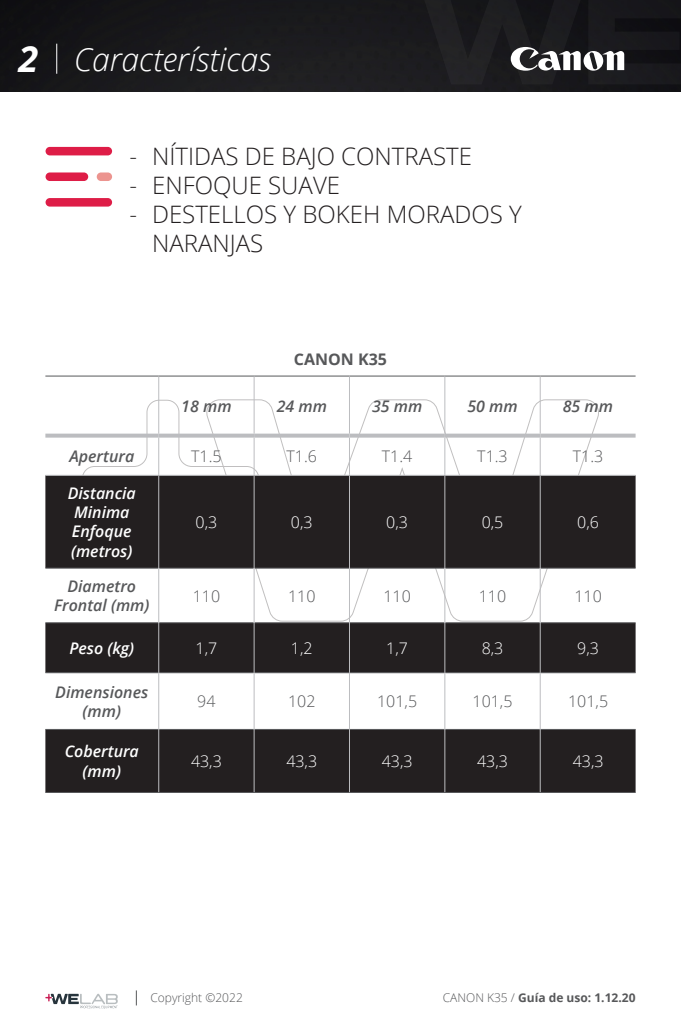
<style>
.page{position:relative;width:681px;height:1021px;background:#fff}
.page>*{position:absolute;margin:0;border:0;box-sizing:border-box;transform-origin:0 0}
.t1{font:italic 700 36px "Open Sans";color:#fff}
.t2{font:italic 300 32px "Open Sans";color:#fff}
.t3{font:300 24px/28.8px "Open Sans";color:#231f20}
.t4{font:italic 600 16px/19.2px "Open Sans";color:#57585a;text-align:center}
.t5{font:300 16px "Open Sans";color:#57585a}
.t6{font:italic 600 16px/19.2px "Open Sans";color:#fff}
.t7{font:300 16px "Open Sans";color:#fff}
.t8{font:700 16px "Open Sans";color:#57585a}
.t9{font:700 12px "Open Sans";color:#57585a}
.t10{font:300 12px "Open Sans";color:#57585a}
.s1{font-weight:300}
</style>
<div class="page">
<img style="left:0;top:0;width:680px;height:91px">
<hr style="left:56px;top:44px;width:1px;height:30px;background:#fff">
<svg style="left:510px;top:47px;width:114px;height:24px"></svg>
<svg style="left:82px;top:400px;width:516px;height:74px"></svg>
<svg style="left:136px;top:990px;width:1px;height:15px"></svg>
<svg style="left:45px;top:993px;width:73px;height:15px"></svg>
<svg style="left:45px;top:476px;width:590px;height:315px;fill:#231f20"></svg>
<hr style="left:45px;top:567px;width:113px;height:2px;background:#57585a">
<hr style="left:159px;top:567px;width:94px;height:2px;background:#57585a">
<hr style="left:254px;top:567px;width:95px;height:2px;background:#57585a">
<hr style="left:350px;top:567px;width:94px;height:2px;background:#57585a">
<hr style="left:445px;top:567px;width:94px;height:2px;background:#57585a">
<hr style="left:540px;top:567px;width:95px;height:2px;background:#57585a">
<hr style="left:45px;top:622px;width:113px;height:1px;background:#57585a">
<hr style="left:159px;top:622px;width:94px;height:1px;background:#57585a">
<hr style="left:254px;top:622px;width:95px;height:1px;background:#57585a">
<hr style="left:350px;top:622px;width:94px;height:1px;background:#57585a">
<hr style="left:445px;top:622px;width:94px;height:1px;background:#57585a">
<hr style="left:540px;top:622px;width:95px;height:1px;background:#57585a">
<hr style="left:45px;top:672px;width:113px;height:1px;background:#57585a">
<hr style="left:159px;top:672px;width:94px;height:1px;background:#57585a">
<hr style="left:254px;top:672px;width:95px;height:1px;background:#57585a">
<hr style="left:350px;top:672px;width:94px;height:1px;background:#57585a">
<hr style="left:445px;top:672px;width:94px;height:1px;background:#57585a">
<hr style="left:540px;top:672px;width:95px;height:1px;background:#57585a">
<hr style="left:45px;top:728px;width:113px;height:2px;background:#57585a">
<hr style="left:159px;top:728px;width:94px;height:2px;background:#57585a">
<hr style="left:254px;top:728px;width:95px;height:2px;background:#57585a">
<hr style="left:350px;top:728px;width:94px;height:2px;background:#57585a">
<hr style="left:445px;top:728px;width:94px;height:2px;background:#57585a">
<hr style="left:540px;top:728px;width:95px;height:2px;background:#57585a">
<hr style="left:45px;top:791px;width:114px;height:2px;background:#57585a">
<hr style="left:159px;top:791px;width:95px;height:2px;background:#57585a">
<hr style="left:254px;top:791px;width:95px;height:2px;background:#57585a">
<hr style="left:349px;top:791px;width:95px;height:2px;background:#57585a">
<hr style="left:444px;top:791px;width:96px;height:2px;background:#57585a">
<hr style="left:540px;top:791px;width:95px;height:2px;background:#57585a">
<hr style="left:45px;top:375px;width:114px;height:2px;background:#57585a">
<hr style="left:159px;top:375px;width:95px;height:2px;background:#57585a">
<hr style="left:254px;top:375px;width:95px;height:2px;background:#57585a">
<hr style="left:349px;top:375px;width:95px;height:2px;background:#57585a">
<hr style="left:444px;top:375px;width:96px;height:2px;background:#57585a">
<hr style="left:540px;top:375px;width:95px;height:2px;background:#57585a">
<hr style="left:158px;top:376px;width:1px;height:57px;background:#bcbdc0">
<hr style="left:253px;top:376px;width:2px;height:57px;background:#bcbdc0">
<hr style="left:158px;top:476px;width:1px;height:92px;background:#bcbdc0">
<hr style="left:253px;top:476px;width:2px;height:92px;background:#bcbdc0">
<hr style="left:158px;top:568px;width:1px;height:54px;background:#bcbdc0">
<hr style="left:253px;top:568px;width:2px;height:54px;background:#bcbdc0">
<hr style="left:158px;top:622px;width:1px;height:50px;background:#bcbdc0">
<hr style="left:253px;top:622px;width:2px;height:50px;background:#bcbdc0">
<hr style="left:158px;top:672px;width:1px;height:57px;background:#bcbdc0">
<hr style="left:253px;top:672px;width:2px;height:57px;background:#bcbdc0">
<hr style="left:158px;top:729px;width:1px;height:63px;background:#bcbdc0">
<hr style="left:253px;top:729px;width:2px;height:63px;background:#bcbdc0">
<svg style="left:45px;top:433px;width:114px;height:4px"></svg>
<svg style="left:159px;top:433px;width:95px;height:4px"></svg>
<svg style="left:254px;top:433px;width:95px;height:4px"></svg>
<svg style="left:349px;top:433px;width:95px;height:4px"></svg>
<svg style="left:444px;top:433px;width:96px;height:4px"></svg>
<svg style="left:540px;top:433px;width:95px;height:4px"></svg>
<hr style="left:45px;top:474px;width:114px;height:2px;background:#bcbdc0">
<hr style="left:159px;top:474px;width:95px;height:2px;background:#bcbdc0">
<hr style="left:254px;top:474px;width:95px;height:2px;background:#bcbdc0">
<hr style="left:349px;top:474px;width:95px;height:2px;background:#bcbdc0">
<hr style="left:444px;top:474px;width:96px;height:2px;background:#bcbdc0">
<hr style="left:540px;top:474px;width:95px;height:2px;background:#bcbdc0">
<hr style="left:158px;top:437px;width:1px;height:38px;background:#bcbdc0">
<hr style="left:253px;top:437px;width:2px;height:38px;background:#bcbdc0">
<hr style="left:348px;top:376px;width:2px;height:57px;background:#bcbdc0">
<hr style="left:444px;top:376px;width:1px;height:57px;background:#bcbdc0">
<hr style="left:539px;top:376px;width:1px;height:57px;background:#bcbdc0">
<hr style="left:348px;top:476px;width:2px;height:92px;background:#bcbdc0">
<hr style="left:444px;top:476px;width:1px;height:92px;background:#bcbdc0">
<hr style="left:539px;top:476px;width:1px;height:92px;background:#bcbdc0">
<hr style="left:348px;top:568px;width:2px;height:54px;background:#bcbdc0">
<hr style="left:444px;top:568px;width:1px;height:54px;background:#bcbdc0">
<hr style="left:539px;top:568px;width:1px;height:54px;background:#bcbdc0">
<hr style="left:348px;top:622px;width:2px;height:50px;background:#bcbdc0">
<hr style="left:444px;top:622px;width:1px;height:50px;background:#bcbdc0">
<hr style="left:539px;top:622px;width:1px;height:50px;background:#bcbdc0">
<hr style="left:348px;top:672px;width:2px;height:57px;background:#bcbdc0">
<hr style="left:444px;top:672px;width:1px;height:57px;background:#bcbdc0">
<hr style="left:539px;top:672px;width:1px;height:57px;background:#bcbdc0">
<hr style="left:348px;top:729px;width:2px;height:63px;background:#bcbdc0">
<hr style="left:444px;top:729px;width:1px;height:63px;background:#bcbdc0">
<hr style="left:539px;top:729px;width:1px;height:63px;background:#bcbdc0">
<hr style="left:348px;top:437px;width:2px;height:38px;background:#bcbdc0">
<hr style="left:444px;top:437px;width:1px;height:38px;background:#bcbdc0">
<hr style="left:539px;top:437px;width:1px;height:38px;background:#bcbdc0">
<div style="left:46px;top:147px;width:66px;height:8px;background:#de1d47;border-radius:4px"></div>
<div style="left:46px;top:172px;width:42px;height:9px;background:#de1d47;border-radius:4px"></div>
<div style="left:97px;top:172px;width:15px;height:9px;background:#ec948f;border-radius:4px"></div>
<div style="left:46px;top:198px;width:66px;height:8px;background:#de1d47;border-radius:4px"></div>
<h1 class="t1" style="left:18px;top:33px;width:21px">2</h1>
<p class="t2" style="left:74px;top:38px;width:199px">Características</p>
<p class="t3" style="left:129px;top:141px;width:344px">- NÍTIDAS DE BAJO CONTRASTE</p>
<p class="t3" style="left:129px;top:170px;width:212px">- ENFOQUE SUAVE</p>
<p class="t3" style="left:152px;top:199px;width:371px;text-indent:-23px">- DESTELLOS Y BOKEH MORADOS Y<br>NARANJAS</p>
<p class="t8" style="left:294px;top:348px;width:95px">CANON K35</p>
<p class="t4" style="left:181px;top:396px;width:52px">18 mm</p>
<p class="t4" style="left:276px;top:396px;width:52px">24 mm</p>
<p class="t4" style="left:372px;top:396px;width:52px">35 mm</p>
<p class="t4" style="left:467px;top:396px;width:52px">50 mm</p>
<p class="t4" style="left:562px;top:396px;width:52px">85 mm</p>
<p class="t4" style="left:69px;top:446px;width:66px">Apertura</p>
<p class="t5" style="left:191px;top:445px;width:32px">T1.5</p>
<p class="t5" style="left:286px;top:445px;width:32px">T1.6</p>
<p class="t5" style="left:382px;top:445px;width:32px">T1.4</p>
<p class="t5" style="left:477px;top:445px;width:32px">T1.3</p>
<p class="t5" style="left:572px;top:445px;width:32px">T1.3</p>
<p class="t6" style="left:68px;top:483px;width:70px">Distancia</p>
<p class="t6" style="left:74px;top:502px;width:57px">Minima</p>
<p class="t6" style="left:71px;top:521px;width:63px">Enfoque (metros)</p>
<p class="t7" style="left:195px;top:511px;width:23px">0,3</p>
<p class="t7" style="left:291px;top:511px;width:23px">0,3</p>
<p class="t7" style="left:386px;top:511px;width:23px">0,3</p>
<p class="t7" style="left:481px;top:511px;width:23px">0,5</p>
<p class="t7" style="left:577px;top:511px;width:23px">0,6</p>
<p class="t4" style="left:67px;top:576px;width:70px">Diametro</p>
<p class="t4" style="left:54px;top:595px;width:97px">Frontal (mm)</p>
<p class="t5" style="left:193px;top:585px;width:29px">110</p>
<p class="t5" style="left:288px;top:585px;width:29px">110</p>
<p class="t5" style="left:383px;top:585px;width:29px">110</p>
<p class="t5" style="left:478px;top:585px;width:29px">110</p>
<p class="t5" style="left:574px;top:585px;width:29px">110</p>
<p class="t6" style="left:69px;top:638px;width:66px">Peso (kg)</p>
<p class="t7" style="left:195px;top:637px;width:23px">1,7</p>
<p class="t7" style="left:291px;top:637px;width:23px">1,2</p>
<p class="t7" style="left:386px;top:637px;width:23px">1,7</p>
<p class="t7" style="left:481px;top:637px;width:23px">8,3</p>
<p class="t7" style="left:577px;top:637px;width:23px">9,3</p>
<p class="t4" style="left:55px;top:682px;width:94px">Dimensiones (mm)</p>
<p class="t5" style="left:197px;top:690px;width:20px">94</p>
<p class="t5" style="left:288px;top:690px;width:29px">102</p>
<p class="t5" style="left:377px;top:690px;width:41px">101,5</p>
<p class="t5" style="left:472px;top:690px;width:41px">101,5</p>
<p class="t5" style="left:568px;top:690px;width:41px">101,5</p>
<p class="t6" style="left:65px;top:741px;width:76px;text-align:center">Cobertura (mm)</p>
<p class="t7" style="left:191px;top:750px;width:32px">43,3</p>
<p class="t7" style="left:286px;top:750px;width:32px">43,3</p>
<p class="t7" style="left:381px;top:750px;width:32px">43,3</p>
<p class="t7" style="left:477px;top:750px;width:32px">43,3</p>
<p class="t7" style="left:572px;top:750px;width:32px">43,3</p>
<p class="t10" style="left:150px;top:989px;width:94px">Copyright ©2022</p>
<p class="t9" style="left:442px;top:988px;width:194px"><span class="s1">CANON K35 /</span> Guía de uso: 1.12.20</p>
</div>
